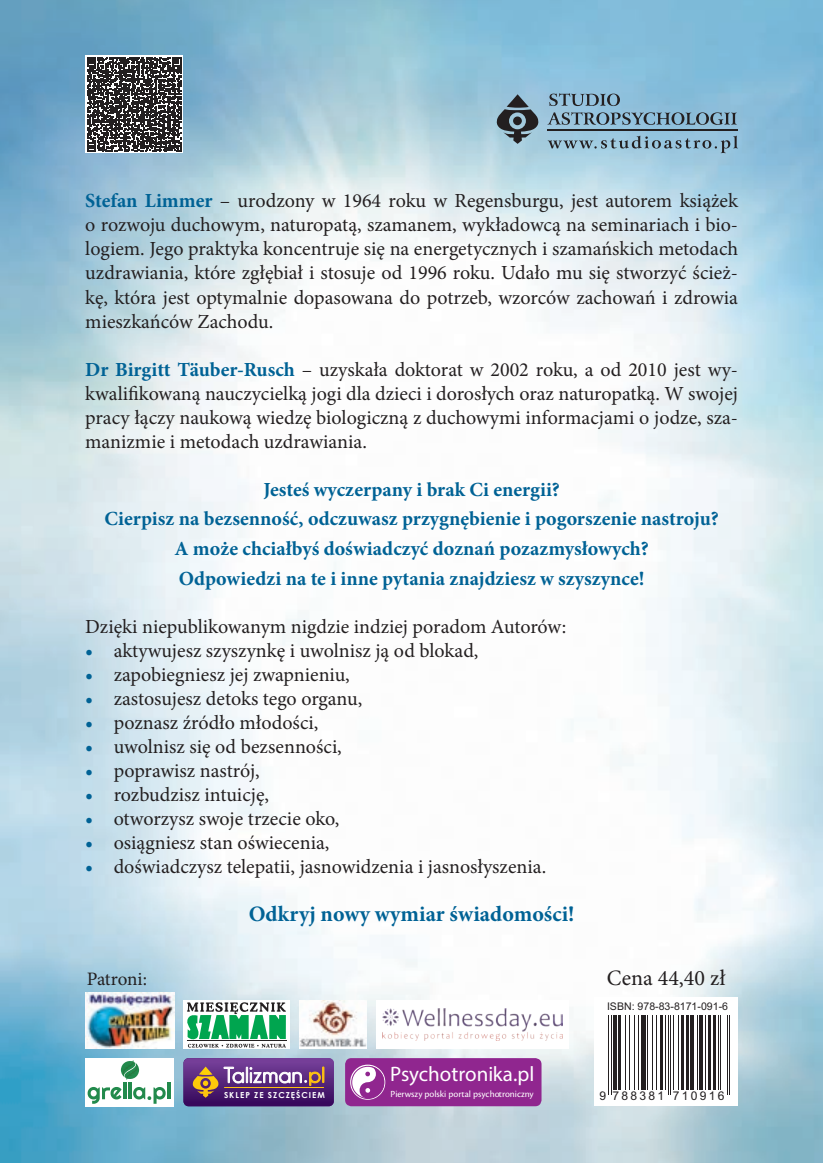
<style>
.page{position:relative;width:823px;height:1163px;background:#fff}
.page>*{position:absolute;margin:0;border:0;box-sizing:border-box;transform-origin:0 0}
.t1{font:700 22px "Minion Pro";letter-spacing:.005em;color:#006295}
.t2{font:22px "Minion Pro";color:#231f20}
.t3{font:21px "Myriad Pro";color:#fff}
.t4{font:20px/24px "Minion Pro";color:#231f20;text-align:justify}
.t5{font:700 20px/29.6px "Minion Pro";color:#006295;text-align:center}
.t6{font:19px "Minion Pro";letter-spacing:-.01em;color:#231f20}
.t7{font:12px "Arial";letter-spacing:.19em;color:#231f20}
.t8{font:10.6px "Arial";color:#231f20}
.t9{font:9.8px "Cronos Pro";color:#fff}
.t10{font:700 8.2px "Century Gothic";letter-spacing:.12em;color:#fff}
.s1{font-weight:700;color:#006295}
</style>
<div class="page">
<img style="left:0;top:0;width:822px;height:1162px">
<div style="left:345px;top:1057px;width:196px;height:49px;background:#90268f;border-radius:6px"></div>
<svg style="left:350px;top:1064px;width:35px;height:35px"></svg>
<svg style="left:183px;top:1057px;width:151px;height:49px;background:#6f437c"></svg>
<svg style="left:594px;top:997px;width:143px;height:109px"></svg>
<hr style="left:608px;top:1014px;width:1px;height:80px;background:#231f20">
<hr style="left:610px;top:1014px;width:1px;height:80px;background:#231f20">
<hr style="left:613px;top:1014px;width:3px;height:75px;background:#231f20">
<hr style="left:618px;top:1014px;width:2px;height:75px;background:#231f20">
<hr style="left:625px;top:1014px;width:1px;height:75px;background:#231f20">
<hr style="left:628px;top:1014px;width:1px;height:75px;background:#231f20">
<hr style="left:633px;top:1014px;width:1px;height:75px;background:#231f20">
<hr style="left:637px;top:1014px;width:1px;height:75px;background:#231f20">
<div style="left:640px;top:1014px;width:5px;height:75px;background:#231f20"></div>
<hr style="left:646px;top:1014px;width:1px;height:75px;background:#231f20">
<hr style="left:651px;top:1014px;width:1px;height:75px;background:#231f20">
<hr style="left:655px;top:1014px;width:1px;height:75px;background:#231f20">
<hr style="left:659px;top:1014px;width:2px;height:75px;background:#231f20">
<hr style="left:664px;top:1014px;width:1px;height:75px;background:#231f20">
<hr style="left:667px;top:1014px;width:1px;height:80px;background:#231f20">
<hr style="left:669px;top:1014px;width:1px;height:80px;background:#231f20">
<hr style="left:672px;top:1014px;width:1px;height:75px;background:#231f20">
<hr style="left:677px;top:1014px;width:1px;height:75px;background:#231f20">
<hr style="left:681px;top:1014px;width:2px;height:75px;background:#231f20">
<hr style="left:686px;top:1014px;width:2px;height:75px;background:#231f20">
<hr style="left:690px;top:1014px;width:3px;height:75px;background:#231f20">
<hr style="left:696px;top:1014px;width:1px;height:75px;background:#231f20">
<hr style="left:699px;top:1014px;width:3px;height:75px;background:#231f20">
<hr style="left:704px;top:1014px;width:1px;height:75px;background:#231f20">
<hr style="left:708px;top:1014px;width:2px;height:75px;background:#231f20">
<hr style="left:713px;top:1014px;width:2px;height:75px;background:#231f20">
<hr style="left:717px;top:1014px;width:1px;height:75px;background:#231f20">
<hr style="left:719px;top:1014px;width:1px;height:75px;background:#231f20">
<hr style="left:726px;top:1014px;width:1px;height:80px;background:#231f20">
<hr style="left:728px;top:1014px;width:1px;height:80px;background:#231f20">
<svg style="left:85px;top:56px;width:98px;height:97px"></svg>
<svg style="left:87px;top:57px;width:94px;height:94px"></svg>
<div style="left:183px;top:1000px;width:107px;height:48px;background:#fff"></div>
<svg style="left:187px;top:1002px;width:99px;height:45px"></svg>
<hr style="left:187px;top:1040px;width:99px;height:1px;background:#231f20">
<div style="left:85px;top:1057px;width:89px;height:49px;background:#fff"></div>
<svg style="left:121px;top:1060px;width:18px;height:18px"></svg>
<svg style="left:88px;top:1087px;width:33px;height:16px"></svg>
<hr style="left:123px;top:1082px;width:3px;height:17px;background:#228a4c">
<hr style="left:128px;top:1082px;width:3px;height:17px;background:#228a4c">
<svg style="left:133px;top:1087px;width:32px;height:16px"></svg>
<hr style="left:167px;top:1082px;width:3px;height:17px;background:#228a4c">
<div style="left:375px;top:1000px;width:193px;height:48px;background:#fff"></div>
<img style="left:382px;top:1008px;width:180px;height:32px">
<img style="left:299px;top:1000px;width:67px;height:48px">
<img style="left:85px;top:992px;width:89px;height:56px">
<svg style="left:496px;top:94px;width:42px;height:50px;background:#6b808c"></svg>
<hr style="left:547px;top:129px;width:190px;height:1px;background:#231f20">
<svg style="left:549px;top:93px;width:70px;height:13px"></svg>
<svg style="left:547px;top:112px;width:189px;height:13px;background:#6f8ea1"></svg>
<svg style="left:547px;top:136px;width:190px;height:17px;background:#88acbf"></svg>
<p class="t4" style="left:85px;top:189px;width:654px"><span class="s1">Stefan Limmer</span> – urodzony w 1964 roku w Regensburgu, jest autorem książek o rozwoju duchowym, naturopatą, szamanem, wykładowcą na seminariach i bio&shy;logiem. Jego praktyka koncentruje się na energetycznych i szamańskich metodach uzdrawiania, które zgłębiał i stosuje od 1996 roku. Udało mu się stworzyć ścież&shy;kę, która jest optymalnie dopasowana do potrzeb, wzorców zachowań i zdrowia mieszkańców Zachodu.</p>
<p class="t4" style="left:85px;top:357px;width:653px"><span class="s1">Dr Birgitt Täuber-Rusch</span> – uzyskała doktorat w 2002 roku, a od 2010 jest wy&shy;kwalifikowaną nauczycielką jogi dla dzieci i dorosłych oraz naturopatką. W swojej pracy łączy naukową wiedzę biologiczną z duchowymi informacjami o jodze, sza&shy;manizmie i metodach uzdrawiania.</p>
<p class="t5" style="left:104px;top:474px;width:615px">Jesteś wyczerpany i brak Ci energii?<br>Cierpisz na bezsenność, odczuwasz przygnębienie i pogorszenie nastroju?<br>A może chciałbyś doświadczyć doznań pozazmysłowych?<br>Odpowiedzi na te i inne pytania znajdziesz w szyszynce!</p>
<p class="t4" style="left:85px;top:614px;width:482px">Dzięki niepublikowanym nigdzie indziej poradom Autorów:</p>
<p class="t4" style="left:85px;top:638px;width:394px"><span class="s1">•</span> aktywujesz szyszynkę i uwolnisz ją od blokad,</p>
<p class="t4" style="left:85px;top:662px;width:266px"><span class="s1">•</span> zapobiegniesz jej zwapnieniu,</p>
<p class="t4" style="left:85px;top:686px;width:278px"><span class="s1">•</span> zastosujesz detoks tego organu,</p>
<p class="t4" style="left:85px;top:710px;width:234px"><span class="s1">•</span> poznasz źródło młodości,</p>
<p class="t4" style="left:85px;top:734px;width:258px"><span class="s1">•</span> uwolnisz się od bezsenności,</p>
<p class="t4" style="left:85px;top:758px;width:176px"><span class="s1">•</span> poprawisz nastrój,</p>
<p class="t4" style="left:85px;top:782px;width:185px"><span class="s1">•</span> rozbudzisz intuicję,</p>
<p class="t4" style="left:85px;top:806px;width:255px"><span class="s1">•</span> otworzysz swoje trzecie oko,</p>
<p class="t4" style="left:85px;top:830px;width:245px"><span class="s1">•</span> osiągniesz stan oświecenia,</p>
<p class="t4" style="left:85px;top:854px;width:462px"><span class="s1">•</span> doświadczysz telepatii, jasnowidzenia i jasnosłyszenia.</p>
<p class="t1" style="left:248px;top:898px;width:327px">Odkryj nowy wymiar świadomości!</p>
<p class="t6" style="left:87px;top:966px;width:62px">Patroni:</p>
<p class="t10" style="left:224px;top:1088px;width:102px">SKLEP ZE SZCZĘŚCIEM</p>
<p class="t3" style="left:390px;top:1060px;width:146px">Psychotronika.pl</p>
<p class="t9" style="left:390px;top:1088px;width:144px">Pierwszy polski portal psychotroniczny</p>
<p class="t2" style="left:606px;top:963px;width:120px">Cena 44,40 zł</p>
<p class="t8" style="left:606px;top:998px;width:122px">ISBN: 978-83-8171-091-6</p>
<p class="t7" style="left:599px;top:1087px;width:126px">9 788381 710916</p>
</div>
